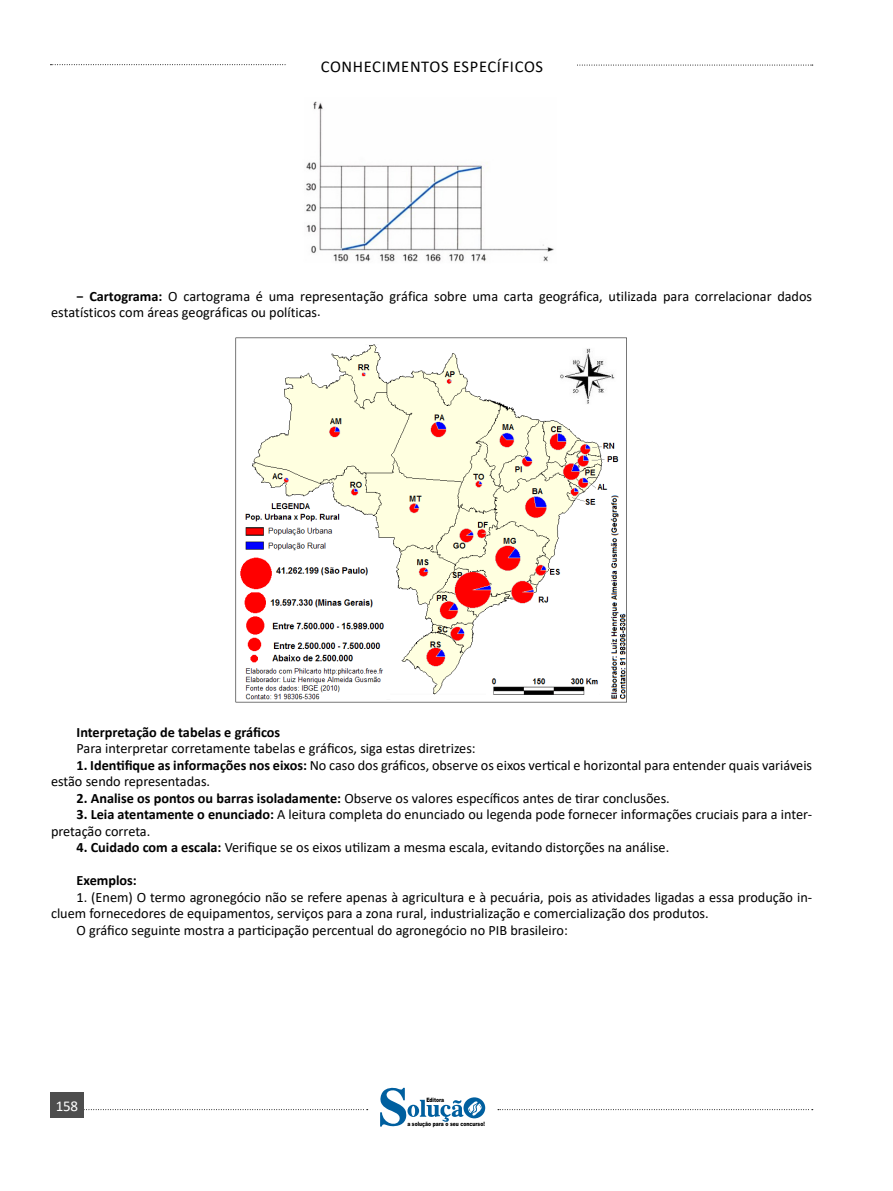
<style>
.page{position:relative;width:893px;height:1191px;background:#fff}
.page>*{position:absolute;margin:0;border:0;box-sizing:border-box;transform-origin:0 0}
.t1{font:16.5px "Calibri";letter-spacing:.04em;color:#000}
.t2{font:15px "Calibri";letter-spacing:-.02em;color:#fff}
.t3{font:14.25px/16.5px "Calibri";color:#000}
.t4{font:700 14.25px "Calibri";color:#000}
.t5{font:900 6px "Arial";color:#000;scale:.76 1}
.s1{font-weight:700}
</style>
<div class="page">
<svg style="left:50px;top:64px;width:236px;height:1px"></svg>
<svg style="left:577px;top:65px;width:236px;height:1px"></svg>
<svg style="left:498px;top:1109px;width:315px;height:1px"></svg>
<svg style="left:84px;top:1109px;width:284px;height:1px"></svg>
<div style="left:50px;top:1092px;width:34px;height:26px;background:#4d4d4d"></div>
<svg style="left:380px;top:1087px;width:105px;height:40px"></svg>
<img style="left:306px;top:101px;width:248px;height:161px">
<img style="left:236px;top:337px;width:391px;height:366px">
<p class="t1" style="left:321px;top:55px;width:224px">CONHECIMENTOS ESPECÍFICOS</p>
<p class="t3" style="left:51px;top:287px;width:763px;text-indent:26px"><span class="s1">− Cartograma:</span> O cartograma é uma representação gráfica sobre uma carta geográfica, utilizada para correlacionar dados estatísticos com áreas geográficas ou políticas.</p>
<p class="t4" style="left:77px;top:722px;width:205px">Interpretação de tabelas e gráficos</p>
<p class="t3" style="left:77px;top:740px;width:401px">Para interpretar corretamente tabelas e gráficos, siga estas diretrizes:</p>
<p class="t3" style="left:51px;top:756px;width:763px;text-indent:26px"><span class="s1">1. Identifique as informações nos eixos:</span> No caso dos gráficos, observe os eixos vertical e horizontal para entender quais variáveis estão sendo representadas.</p>
<p class="t3" style="left:77px;top:789px;width:595px"><span class="s1">2. Analise os pontos ou barras isoladamente:</span> Observe os valores específicos antes de tirar conclusões.</p>
<p class="t3" style="left:51px;top:806px;width:763px;text-indent:26px"><span class="s1">3. Leia atentamente o enunciado:</span> A leitura completa do enunciado ou legenda pode fornecer informações cruciais para a inter&shy;pretação correta.</p>
<p class="t3" style="left:77px;top:839px;width:594px"><span class="s1">4. Cuidado com a escala:</span> Verifique se os eixos utilizam a mesma escala, evitando distorções na análise.</p>
<p class="t4" style="left:77px;top:870px;width:62px">Exemplos:</p>
<p class="t3" style="left:51px;top:888px;width:763px;text-indent:26px">1. (Enem) O termo agronegócio não se refere apenas à agricultura e à pecuária, pois as atividades ligadas a essa produção in&shy;cluem fornecedores de equipamentos, serviços para a zona rural, industrialização e comercialização dos produtos.</p>
<p class="t3" style="left:77px;top:921px;width:493px">O gráfico seguinte mostra a participação percentual do agronegócio no PIB brasileiro:</p>
<p class="t2" style="left:56px;top:1095px;width:24px">158</p>
<p class="t2" style="left:52px;top:1098px;width:24px">158</p>
<p class="t5" style="left:426px;top:1095px;width:25px">Editora</p>
<p class="t5" style="left:407px;top:1119px;width:103px">a solução para o seu concurso!</p>
</div>
